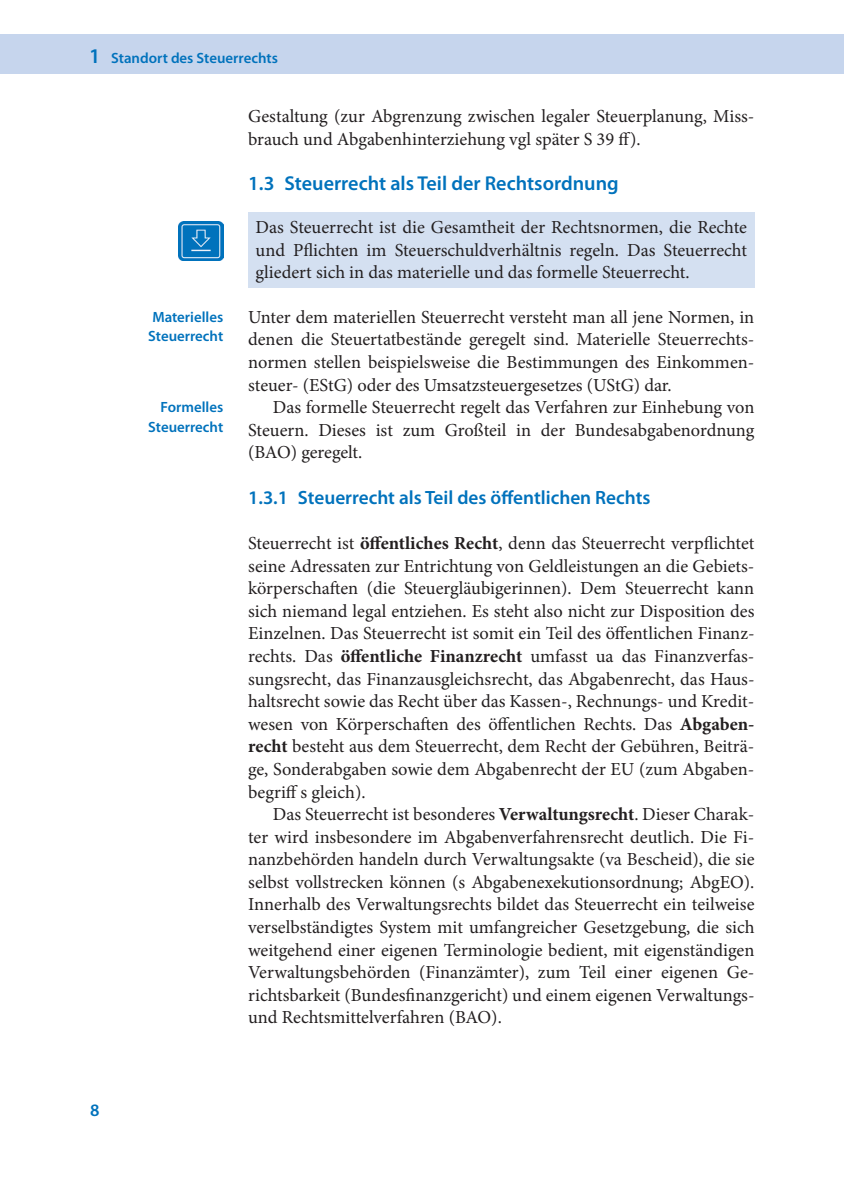
<style>
.page{position:relative;width:844px;height:1190px;background:#fff}
.page>*{position:absolute;margin:0;border:0;box-sizing:border-box;transform-origin:0 0}
.t1{font:600 20.12px "Myriad Pro";color:#0072bc}
.t2{font:600 19.25px "Myriad Pro";color:#0072bc}
.t3{font:18.38px/22.6px "Minion Pro";color:#231f20;text-align:justify}
.t4{font:600 17.5px "Myriad Pro";color:#0072bc}
.t5{font:600 14.88px/19.2px "Myriad Pro";color:#0072bc}
.s1{font-size:21px}
.s2{font-weight:700}
</style>
<div class="page">
<div style="left:0;top:34px;width:843px;height:40px;background:#c6d5ed"></div>
<div style="left:248px;top:213px;width:506px;height:75px;background:#d4e0f1"></div>
<img style="left:179px;top:222px;width:44px;height:39px">
<p class="t5" style="left:89px;top:49px;width:190px"><span class="s1">1</span> Standort des Steuerrechts</p>
<p class="t4" style="left:90px;top:1103px;width:11px">8</p>
<p class="t5" style="left:148px;top:309px;width:77px">Materielles<br>Steuerrecht</p>
<p class="t5" style="left:148px;top:399px;width:77px;text-align:right">Formelles<br>Steuerrecht</p>
<p class="t3" style="left:248px;top:106px;width:507px">Gestaltung (zur Abgrenzung zwischen legaler Steuerplanung, Miss&shy;brauch und Abgabenhinterziehung vgl später S 39 ff).</p>
<p class="t1" style="left:248px;top:176px;width:372px">1.3 Steuerrecht als Teil der Rechtsordnung</p>
<p class="t3" style="left:255px;top:218px;width:493px">Das Steuerrecht ist die Gesamtheit der Rechtsnormen, die Rechte und Pflichten im Steuerschuldverhältnis regeln. Das Steuerrecht gliedert sich in das materielle und das formelle Steuerrecht.</p>
<p class="t3" style="left:248px;top:307px;width:508px">Unter dem materiellen Steuerrecht versteht man all jene Normen, in denen die Steuertatbestände geregelt sind. Materielle Steuerrechts&shy;normen stellen beispielsweise die Bestimmungen des Einkommen&shy;steuer- (EStG) oder des Umsatzsteuergesetzes (UStG) dar.</p>
<p class="t3" style="left:248px;top:398px;width:508px;text-indent:25px">Das formelle Steuerrecht regelt das Verfahren zur Einhebung von Steuern. Dieses ist zum Großteil in der Bundesabgabenordnung (BAO) geregelt.</p>
<p class="t2" style="left:248px;top:490px;width:404px">1.3.1 Steuerrecht als Teil des öffentlichen Rechts</p>
<p class="t3" style="left:248px;top:533px;width:508px">Steuerrecht ist <span class="s2">öffentliches Recht</span>, denn das Steuerrecht verpflichtet seine Adressaten zur Entrichtung von Geldleistungen an die Gebiets&shy;körperschaften (die Steuergläubigerinnen). Dem Steuerrecht kann sich niemand legal entziehen. Es steht also nicht zur Disposition des Einzelnen. Das Steuerrecht ist somit ein Teil des öffentlichen Finanz&shy;rechts. Das <span class="s2">öffentliche Finanzrecht</span> umfasst ua das Finanzverfas&shy;sungsrecht, das Finanzausgleichsrecht, das Abgabenrecht, das Haus&shy;haltsrecht sowie das Recht über das Kassen-, Rechnungs- und Kredit&shy;wesen von Körperschaften des öffentlichen Rechts. Das <span class="s2">Abgaben&shy;recht</span> besteht aus dem Steuerrecht, dem Recht der Gebühren, Beiträ&shy;ge, Sonderabgaben sowie dem Abgabenrecht der EU (zum Abgaben&shy;begriff s gleich).</p>
<p class="t3" style="left:248px;top:804px;width:508px;text-indent:25px">Das Steuerrecht ist besonderes <span class="s2">Verwaltungsrecht</span>. Dieser Charak&shy;ter wird insbesondere im Abgabenverfahrensrecht deutlich. Die Fi&shy;nanzbehörden handeln durch Verwaltungsakte (va Bescheid), die sie selbst vollstrecken können (s Abgabenexekutionsordnung; AbgEO).<br>Innerhalb des Verwaltungsrechts bildet das Steuerrecht ein teilweise verselbständigtes System mit umfangreicher Gesetzgebung, die sich weitgehend einer eigenen Terminologie bedient, mit eigenständigen Verwaltungsbehörden (Finanzämter), zum Teil einer eigenen Ge&shy;richtsbarkeit (Bundesfinanzgericht) und einem eigenen Verwaltungs&shy;und Rechtsmittelverfahren (BAO).</p>
</div>
